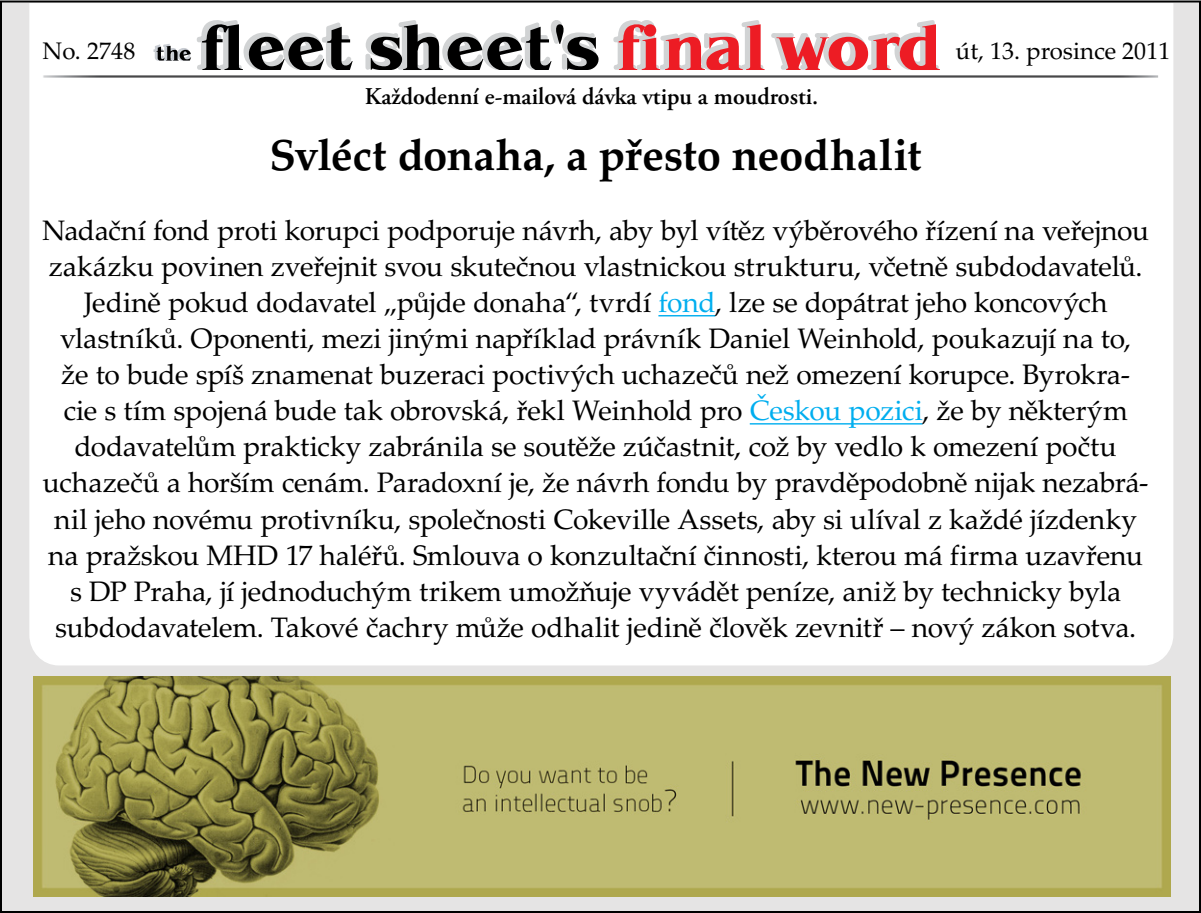
<style>
.page{position:relative;width:1201px;height:913px;background:#fff}
.page>*{position:absolute;margin:0;border:0;box-sizing:border-box;transform-origin:0 0}
.t1{font:700 43.6px "Palatino LTCE";letter-spacing:-.005em;color:#000}
.t2{font:28.2px/36px "Palatino LTCE";letter-spacing:-.01em;color:#000;text-align:center}
.t3{font:600 24px "Adobe Garamond Pro";color:#000}
.t4{font:24px "Palatino LTCE";color:#000}
.s1{color:#00aeef}
</style>
<div class="page">
<div style="left:1px;top:1px;width:1198px;height:910px;background:#e5e4e4"></div>
<div style="left:28px;top:1px;width:1146px;height:665px;background:#fff"></div>
<img style="left:40px;top:73px;width:1120px;height:7px">
<svg style="left:153px;top:20px;width:446px;height:50px;background:#a3a3a4"></svg>
<svg style="left:611px;top:20px;width:328px;height:50px;background:#eda0a3"></svg>
<hr style="left:658px;top:315px;width:57px;height:1px;background:#00aeef">
<hr style="left:749px;top:423px;width:173px;height:1px;background:#00aeef">
<img style="left:34px;top:676px;width:1136px;height:220px">
<p class="t4" style="left:42px;top:37px;width:94px">No. 2748</p>
<p class="t4" style="left:955px;top:37px;width:216px">út, 13. prosince 2011</p>
<p class="t3" style="left:365px;top:83px;width:455px">Každodenní e-mailová dávka vtipu a moudrosti.</p>
<h1 class="t1" style="left:269px;top:129px;width:653px">Svléct donaha, a přesto neodhalit</h1>
<p class="t2" style="left:42px;top:213px;width:1108px">Nadační fond proti korupci podporuje návrh, aby byl vítěz výběrového řízení na veřejnou zakázku povinen zveřejnit svou skutečnou vlastnickou strukturu, včetně subdodavatelů.<br>Jedině pokud dodavatel „půjde donaha“, tvrdí <span class="s1">fond</span>, lze se dopátrat jeho koncových vlastníků. Oponenti, mezi jinými například právník Daniel Weinhold, poukazují na to,<br>že to bude spíš znamenat buzeraci poctivých uchazečů než omezení korupce. Byrokra&shy;cie s tím spojená bude tak obrovská, řekl Weinhold pro <span class="s1">Českou pozici</span>, že by některým dodavatelům prakticky zabránila se soutěže zúčastnit, což by vedlo k omezení počtu uchazečů a horším cenám. Paradoxní je, že návrh fondu by pravděpodobně nijak nezabrá&shy;nil jeho novému protivníku, společnosti Cokeville Assets, aby si ulíval z každé jízdenky na pražskou MHD 17 haléřů. Smlouva o konzultační činnosti, kterou má firma uzavřenu s DP Praha, jí jednoduchým trikem umožňuje vyvádět peníze, aniž by technicky byla subdodavatelem. Takové čachry může odhalit jedině člověk zevnitř – nový zákon sotva.</p>
</div>
